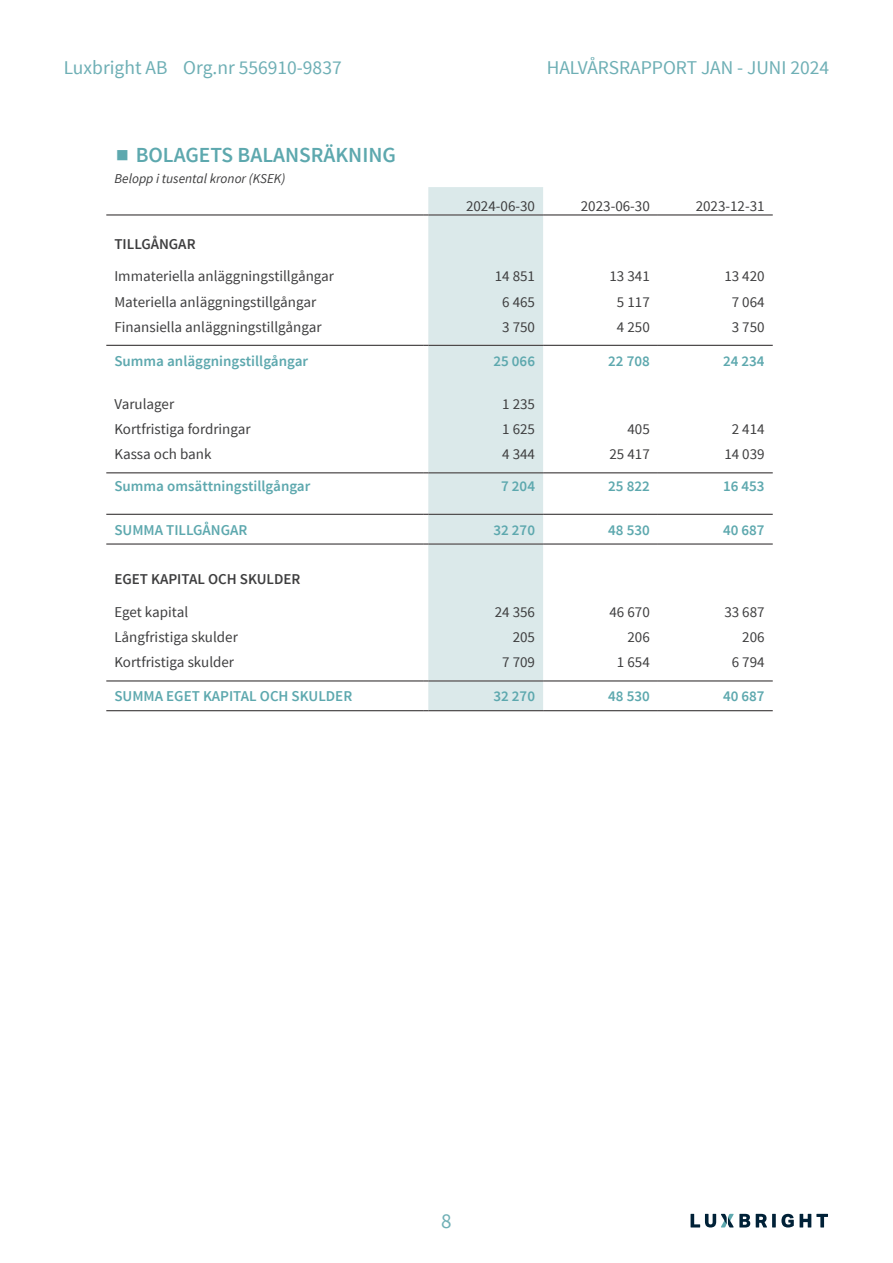
<style>
.page{position:relative;width:893px;height:1263px;background:#fff}
.page>*{position:absolute;margin:0;border:0;box-sizing:border-box;transform-origin:0 0}
.t1{font:600 21.45px "Source Sans Pro";color:#5da8ae}
.t2{font:21px "Source Sans Pro";color:#6eafb5}
.t3{font:19.5px "Source Sans Pro";color:#6eafb5}
.Brödtext_tabell{font:15px "Source Sans Pro";color:#3e3e3f}
.Brödtext_tabell_blå{font:600 15px "Source Sans Pro";color:#5da8ae}
.siffror_tabell_blå{font:600 15px "Source Sans Pro";color:#5da8ae}
.Brödtext_tabell_semibold{font:600 15px "Source Sans Pro";color:#3e3e3f}
.Siffror_tabell{font:15px "Source Sans Pro";color:#3e3e3f}
.Brödtext{font:italic 13.5px "Source Sans Pro";color:#3e3e3f}
.s1{font-family:"Georgia Pro";font-weight:300;font-stretch:condensed;font-size:45px}
</style>
<div class="page">
<svg style="left:756px;top:1214px;width:11px;height:13px"></svg>
<svg style="left:772px;top:1214px;width:4px;height:13px"></svg>
<svg style="left:781px;top:1214px;width:13px;height:13px"></svg>
<svg style="left:800px;top:1214px;width:28px;height:13px"></svg>
<svg style="left:691px;top:1214px;width:59px;height:13px"></svg>
<div style="left:428px;top:187px;width:115px;height:523px;background:#dbe9ea"></div>
<hr style="left:428px;top:214px;width:115px;height:1px;background:#fff">
<hr style="left:428px;top:472px;width:115px;height:1px;background:#fff">
<hr style="left:428px;top:543px;width:115px;height:1px;background:#fff">
<hr style="left:428px;top:680px;width:115px;height:1px;background:#fff">
<hr style="left:428px;top:215px;width:115px;height:1px;background:#231f20">
<hr style="left:543px;top:215px;width:115px;height:1px;background:#231f20">
<hr style="left:658px;top:215px;width:115px;height:1px;background:#231f20">
<hr style="left:428px;top:345px;width:115px;height:1px;background:#231f20">
<hr style="left:543px;top:345px;width:115px;height:1px;background:#231f20">
<hr style="left:658px;top:345px;width:115px;height:1px;background:#231f20">
<hr style="left:106px;top:473px;width:318px;height:1px;background:#231f20">
<hr style="left:428px;top:473px;width:115px;height:1px;background:#231f20">
<hr style="left:543px;top:473px;width:115px;height:1px;background:#231f20">
<hr style="left:658px;top:473px;width:115px;height:1px;background:#231f20">
<hr style="left:106px;top:544px;width:318px;height:1px;background:#231f20">
<hr style="left:428px;top:544px;width:115px;height:1px;background:#231f20">
<hr style="left:543px;top:544px;width:115px;height:1px;background:#231f20">
<hr style="left:658px;top:544px;width:115px;height:1px;background:#231f20">
<hr style="left:106px;top:681px;width:318px;height:1px;background:#231f20">
<hr style="left:428px;top:681px;width:115px;height:1px;background:#231f20">
<hr style="left:543px;top:681px;width:115px;height:1px;background:#231f20">
<hr style="left:658px;top:681px;width:115px;height:1px;background:#231f20">
<hr style="left:106px;top:710px;width:318px;height:1px;background:#231f20">
<hr style="left:428px;top:710px;width:115px;height:1px;background:#231f20">
<hr style="left:543px;top:710px;width:115px;height:1px;background:#231f20">
<hr style="left:658px;top:710px;width:115px;height:1px;background:#231f20">
<hr style="left:428px;top:514px;width:115px;height:1px;background:#231f20">
<hr style="left:543px;top:514px;width:115px;height:1px;background:#231f20">
<hr style="left:658px;top:514px;width:115px;height:1px;background:#231f20">
<hr style="left:106px;top:514px;width:318px;height:1px;background:#231f20">
<hr style="left:106px;top:345px;width:318px;height:1px;background:#231f20">
<hr style="left:106px;top:215px;width:318px;height:1px;background:#231f20">
<h3 class="t3" style="left:64px;top:56px;width:279px">Luxbright AB Org.nr 556910-9837</h3>
<h3 class="t3" style="left:547px;top:56px;width:284px">HALVÅRSRAPPORT JAN - JUNI 2024</h3>
<p class="t1" style="left:114px;top:142px;width:283px"><span class="s1">▪</span> BOLAGETS BALANSRÄKNING</p>
<p class="Brödtext" style="left:114px;top:170px;width:172px">Belopp i tusental kronor (KSEK)</p>
<p class="Brödtext_tabell" style="left:466px;top:196px;width:70px">2024-06-30</p>
<p class="Brödtext_tabell" style="left:581px;top:196px;width:70px">2023-06-30</p>
<p class="Brödtext_tabell" style="left:696px;top:196px;width:70px">2023-12-31</p>
<p class="Brödtext_tabell_semibold" style="left:114px;top:234px;width:83px">TILLGÅNGAR</p>
<p class="Brödtext_tabell" style="left:114px;top:267px;width:221px">Immateriella anläggningstillgångar</p>
<p class="Brödtext_tabell" style="left:495px;top:267px;width:42px">14 851</p>
<p class="Brödtext_tabell" style="left:609px;top:267px;width:42px">13 341</p>
<p class="Brödtext_tabell" style="left:724px;top:267px;width:42px">13 420</p>
<p class="Brödtext_tabell" style="left:114px;top:292px;width:203px">Materiella anläggningstillgångar</p>
<p class="Brödtext_tabell" style="left:502px;top:292px;width:34px">6 465</p>
<p class="Brödtext_tabell" style="left:617px;top:292px;width:34px">5 117</p>
<p class="Brödtext_tabell" style="left:732px;top:292px;width:34px">7 064</p>
<p class="Brödtext_tabell" style="left:114px;top:317px;width:209px">Finansiella anläggningstillgångar</p>
<p class="Brödtext_tabell" style="left:502px;top:317px;width:34px">3 750</p>
<p class="Brödtext_tabell" style="left:617px;top:317px;width:34px">4 250</p>
<p class="Brödtext_tabell" style="left:732px;top:317px;width:34px">3 750</p>
<p class="Brödtext_tabell_blå" style="left:114px;top:351px;width:195px">Summa anläggningstillgångar</p>
<p class="siffror_tabell_blå" style="left:493px;top:351px;width:43px">25 066</p>
<p class="siffror_tabell_blå" style="left:608px;top:351px;width:43px">22 708</p>
<p class="siffror_tabell_blå" style="left:723px;top:351px;width:43px">24 234</p>
<p class="Brödtext_tabell" style="left:114px;top:395px;width:61px">Varulager</p>
<p class="Siffror_tabell" style="left:502px;top:395px;width:34px">1 235</p>
<p class="Brödtext_tabell" style="left:114px;top:420px;width:138px">Kortfristiga fordringar</p>
<p class="Siffror_tabell" style="left:502px;top:420px;width:34px">1 625</p>
<p class="Siffror_tabell" style="left:627px;top:420px;width:24px">405</p>
<p class="Siffror_tabell" style="left:732px;top:420px;width:34px">2 414</p>
<p class="Brödtext_tabell" style="left:114px;top:445px;width:99px">Kassa och bank</p>
<p class="Siffror_tabell" style="left:502px;top:445px;width:34px">4 344</p>
<p class="Siffror_tabell" style="left:609px;top:445px;width:42px">25 417</p>
<p class="Siffror_tabell" style="left:724px;top:445px;width:42px">14 039</p>
<p class="Brödtext_tabell_blå" style="left:114px;top:477px;width:197px">Summa omsättningstillgångar</p>
<p class="Brödtext_tabell_blå" style="left:501px;top:477px;width:35px">7 204</p>
<p class="Brödtext_tabell_blå" style="left:608px;top:477px;width:43px">25 822</p>
<p class="Brödtext_tabell_blå" style="left:723px;top:477px;width:43px">16 453</p>
<p class="Brödtext_tabell_blå" style="left:114px;top:520px;width:135px">SUMMA TILLGÅNGAR</p>
<p class="siffror_tabell_blå" style="left:493px;top:521px;width:43px">32 270</p>
<p class="siffror_tabell_blå" style="left:608px;top:521px;width:43px">48 530</p>
<p class="siffror_tabell_blå" style="left:723px;top:521px;width:43px">40 687</p>
<p class="Brödtext_tabell_semibold" style="left:114px;top:570px;width:188px">EGET KAPITAL OCH SKULDER</p>
<p class="Brödtext_tabell" style="left:114px;top:603px;width:75px">Eget kapital</p>
<p class="Brödtext_tabell" style="left:495px;top:603px;width:42px">24 356</p>
<p class="Brödtext_tabell" style="left:609px;top:603px;width:42px">46 670</p>
<p class="Brödtext_tabell" style="left:724px;top:603px;width:42px">33 687</p>
<p class="Brödtext_tabell" style="left:114px;top:628px;width:125px">Långfristiga skulder</p>
<p class="Brödtext_tabell" style="left:513px;top:628px;width:24px">205</p>
<p class="Brödtext_tabell" style="left:627px;top:628px;width:24px">206</p>
<p class="Brödtext_tabell" style="left:742px;top:628px;width:24px">206</p>
<p class="Brödtext_tabell" style="left:114px;top:653px;width:121px">Kortfristiga skulder</p>
<p class="Brödtext_tabell" style="left:502px;top:653px;width:34px">7 709</p>
<p class="Brödtext_tabell" style="left:617px;top:653px;width:34px">1 654</p>
<p class="Brödtext_tabell" style="left:732px;top:653px;width:34px">6 794</p>
<p class="Brödtext_tabell_blå" style="left:114px;top:687px;width:239px">SUMMA EGET KAPITAL OCH SKULDER</p>
<p class="siffror_tabell_blå" style="left:493px;top:687px;width:43px">32 270</p>
<p class="siffror_tabell_blå" style="left:608px;top:687px;width:43px">48 530</p>
<p class="siffror_tabell_blå" style="left:723px;top:687px;width:43px">40 687</p>
<h2 class="t2" style="left:441px;top:1208px;width:12px">8</h2>
</div>
